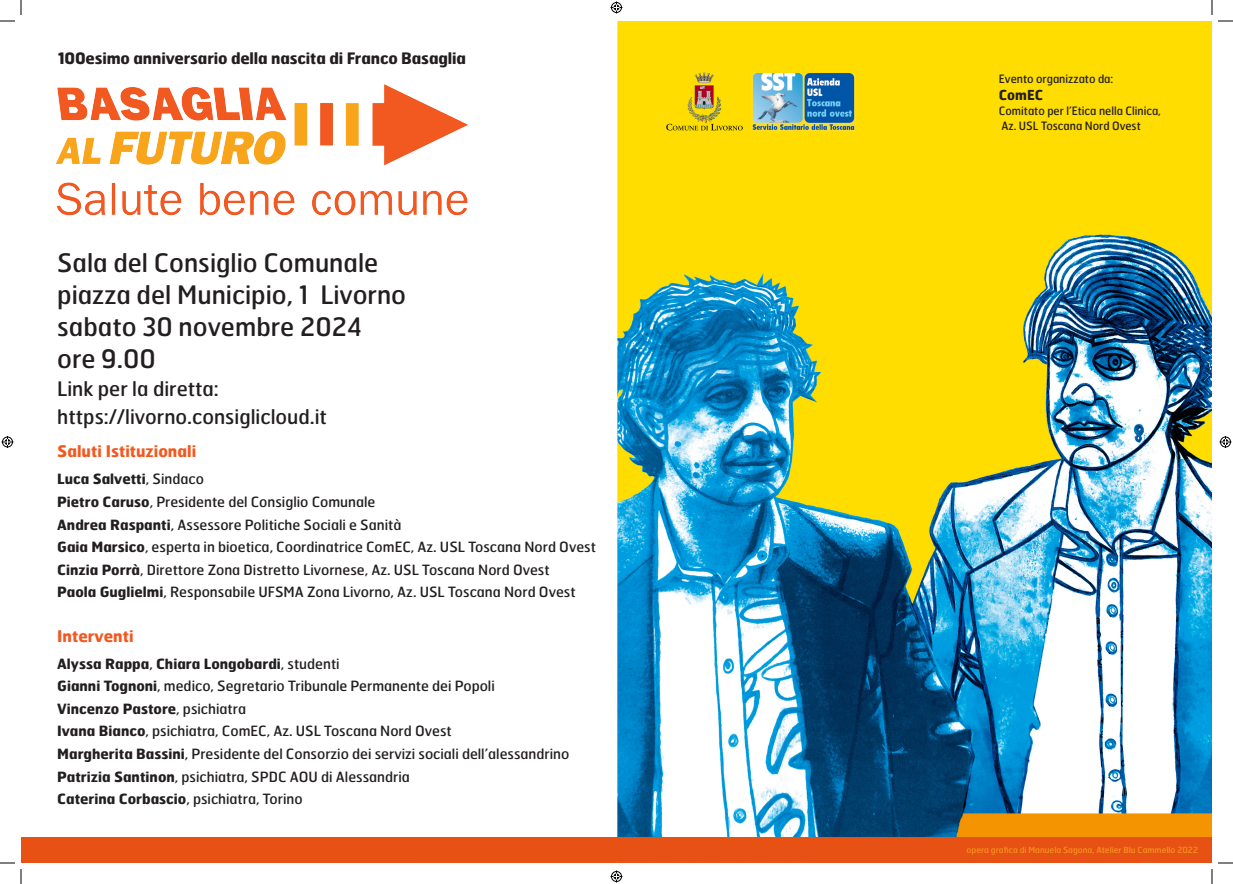
<style>
.page{position:relative;width:1233px;height:884px;background:#fff}
.page>*{position:absolute;margin:0;border:0;box-sizing:border-box;transform-origin:0 0}
.t1{font:25.4px "Hermes";color:#231f20}
.t2{font:20px "Hermes";color:#231f20}
.t3{font:700 16px "Hermes";color:#f15921}
.t4{font:700 15.8px "Hermes";letter-spacing:-.01em;color:#231f20}
.t5{font:14.1px "Hermes";color:#231f20}
.t6{font:700 14.1px "Hermes";color:#231f20}
.t7{font:700 13.8px "Hermes";color:#231f20;scale:.96 1}
.t8{font:11.5px "Hermes";color:#231f20;scale:.96 1}
.t9{font:8.5px "Hermes";color:#f4941e}
.s1{font-weight:400}
.s2{font-weight:700}
</style>
<div class="page">
<img style="left:21px;top:21px;width:1190px;height:842px">
<img style="left:50px;top:85px;width:423px;height:136px">
<img style="left:751px;top:73px;width:104px;height:59px">
<img style="left:666px;top:72px;width:76px;height:58px">
<svg style="left:1218px;top:20px;width:15px;height:2px"></svg>
<svg style="left:1218px;top:862px;width:15px;height:2px"></svg>
<svg style="left:0;top:0;width:22px;height:22px"></svg>
<svg style="left:0;top:862px;width:22px;height:22px"></svg>
<svg style="left:1211px;top:0;width:1px;height:15px"></svg>
<svg style="left:1211px;top:869px;width:1px;height:15px"></svg>
<svg style="left:610px;top:2px;width:12px;height:12px"></svg>
<svg style="left:610px;top:870px;width:12px;height:12px"></svg>
<svg style="left:2px;top:436px;width:12px;height:12px"></svg>
<svg style="left:1219px;top:436px;width:12px;height:12px"></svg>
<p class="t4" style="left:58px;top:47px;width:410px">100esimo anniversario della nascita di Franco Basaglia</p>
<p class="t1" style="left:57px;top:247px;width:322px">Sala del Consiglio Comunale</p>
<p class="t1" style="left:57px;top:279px;width:350px">piazza del Municipio, 1 Livorno</p>
<p class="t1" style="left:57px;top:311px;width:306px">sabato 30 novembre 2024</p>
<p class="t1" style="left:57px;top:343px;width:100px">ore 9.00</p>
<p class="t2" style="left:57px;top:376px;width:163px">Link per la diretta:</p>
<p class="t2" style="left:57px;top:404px;width:271px">https://livorno.consiglicloud.it</p>
<p class="t3" style="left:57px;top:441px;width:140px">Saluti Istituzionali</p>
<p class="t6" style="left:57px;top:470px;width:148px">Luca Salvetti<span class="s1">, Sindaco</span></p>
<p class="t5" style="left:57px;top:493px;width:320px"><span class="s2">Pietro Caruso</span>, Presidente del Consiglio Comunale</p>
<p class="t5" style="left:57px;top:515px;width:346px"><span class="s2">Andrea Raspanti</span>, Assessore Politiche Sociali e Sanità</p>
<p class="t5" style="left:57px;top:538px;width:540px"><span class="s2">Gaia Marsico</span>, esperta in bioetica, Coordinatrice ComEC, Az. USL Toscana Nord Ovest</p>
<p class="t5" style="left:57px;top:561px;width:494px"><span class="s2">Cinzia Porrà</span>, Direttore Zona Distretto Livornese, Az. USL Toscana Nord Ovest</p>
<p class="t5" style="left:57px;top:583px;width:520px"><span class="s2">Paola Guglielmi</span>, Responsabile UFSMA Zona Livorno, Az. USL Toscana Nord Ovest</p>
<p class="t3" style="left:57px;top:625px;width:78px">Interventi</p>
<p class="t6" style="left:57px;top:654px;width:284px">Alyssa Rappa<span class="s1">,</span> Chiara Longobardi<span class="s1">, studenti</span></p>
<p class="t5" style="left:57px;top:677px;width:439px"><span class="s2">Gianni Tognoni</span>, medico, Segretario Tribunale Permanente dei Popoli</p>
<p class="t6" style="left:57px;top:699px;width:190px">Vincenzo Pastore<span class="s1">, psichiatra</span></p>
<p class="t5" style="left:57px;top:722px;width:396px"><span class="s2">Ivana Bianco</span>, psichiatra, ComEC, Az. USL Toscana Nord Ovest</p>
<p class="t5" style="left:57px;top:745px;width:514px"><span class="s2">Margherita Bassini</span>, Presidente del Consorzio dei servizi sociali dell’alessandrino</p>
<p class="t5" style="left:57px;top:767px;width:354px"><span class="s2">Patrizia Santinon</span>, psichiatra, SPDC AOU di Alessandria</p>
<p class="t5" style="left:57px;top:790px;width:247px"><span class="s2">Caterina Corbascio</span>, psichiatra, Torino</p>
<p class="t8" style="left:999px;top:72px;width:121px">Evento organizzato da:</p>
<p class="t7" style="left:999px;top:86px;width:48px">ComEC</p>
<p class="t8" style="left:999px;top:103px;width:170px">Comitato per l’Etica nella Clinica,</p>
<p class="t8" style="left:1001px;top:118px;width:147px">Az. USL Toscana Nord Ovest</p>
<p class="t9" style="left:966px;top:845px;width:233px">opera grafica di Manuela Sagona, Atelier Blu Cammello 2022</p>
</div>
